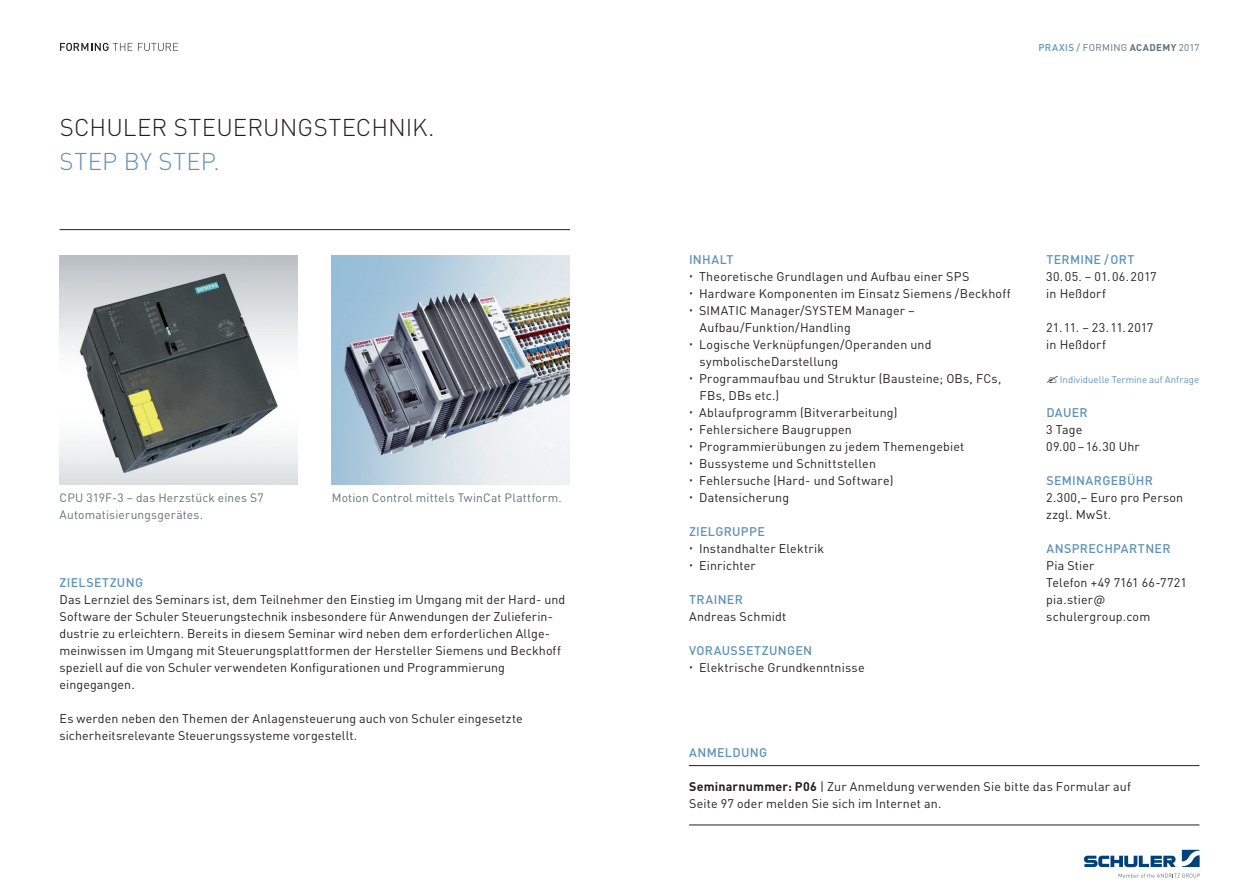
<style>
.page{position:relative;width:1259px;height:893px;background:#fff}
.page>*{position:absolute;margin:0;border:0;box-sizing:border-box;transform-origin:0 0}
.t1{font:300 24px "DIN Pro";letter-spacing:.005em;color:#231f20}
.t2{font:300 24px "DIN Pro";letter-spacing:.015em;color:#5e92b6}
.t3{font:12.45px/17px "DIN Pro";letter-spacing:.015em;color:#231f20}
.t4{font:500 12.45px "DIN Pro";letter-spacing:.025em;color:#5e92b6}
.t5{font:12px/17px "DIN Pro";letter-spacing:.015em;color:#627179}
.t6{font:500 9.75px "DIN Pro";color:#5e92b6}
.t7{font:700 9.75px "DIN Pro";letter-spacing:.04em;color:#627179}
.t8{font:9.6px "DIN Pro";letter-spacing:.005em;color:#5e92b6}
.s1{font-weight:400;color:#627179}
.s2{font-weight:400}
.s3{font-weight:700}
</style>
<div class="page">
<svg style="left:1084px;top:856px;width:91px;height:11px"></svg>
<svg style="left:1181px;top:850px;width:18px;height:17px"></svg>
<svg style="left:1118px;top:873px;width:82px;height:5px"></svg>
<svg style="left:60px;top:43px;width:118px;height:8px"></svg>
<hr style="left:60px;top:229px;width:510px;height:1px;background:#231f20">
<hr style="left:689px;top:765px;width:510px;height:1px;background:#231f20">
<hr style="left:689px;top:825px;width:510px;height:1px;background:#231f20">
<img style="left:60px;top:255px;width:238px;height:230px">
<img style="left:332px;top:255px;width:238px;height:230px">
<h1 class="t1" style="left:60px;top:109px;width:376px">SCHULER STEUERUNGSTECHNI K.</h1>
<h1 class="t2" style="left:60px;top:143px;width:162px">STEP BY STEP.</h1>
<p class="t5" style="left:60px;top:488px;width:206px">CPU 319F-3 – das Herzstück eines S7<br>Automatisierungsgerätes.</p>
<p class="t5" style="left:332px;top:488px;width:231px">Motion Control mittels TwinCat Plattform.</p>
<p class="t4" style="left:60px;top:572px;width:83px">ZIELSETZUNG</p>
<p class="t3" style="left:60px;top:590px;width:507px">Das Lernziel des Seminars ist, dem Teilnehmer den Einstieg im Umgang mit der Hard- und Software der Schuler Steuerungstechnik insbesondere für Anwendungen der Zulieferin&shy;dustrie zu erleichtern. Bereits in diesem Seminar wird neben dem erforderlichen Allge&shy;meinwissen im Umgang mit Steuerungsplattformen der Hersteller Siemens und Beckhoff speziell auf die von Schuler verwendeten Konfigurationen und Programmierung eingegangen.</p>
<p class="t3" style="left:60px;top:709px;width:465px">Es werden neben den Themen der Anlagensteuerung auch von Schuler eingesetzte sicherheitsrelevante Steuerungssysteme vorgestellt.</p>
<p class="t6" style="left:1038px;top:40px;width:58px">PRAXI S / <span class="s1">Forming</span></p>
<p class="t7" style="left:1129px;top:39px;width:71px">Academy <span class="s2">2017</span></p>
<p class="t4" style="left:689px;top:249px;width:46px">INHALT</p>
<p class="t3" style="left:699px;top:266px;width:313px">Theoretische Grundlagen und Aufbau einer SPS Hardware Komponenten im Einsatz Siemens /Beckhoff SIMATIC Manager/SYSTEM Manager – Aufbau/Funktion/Handling<br>Logische Verknüpfungen/Operanden und symbolischeDarstellung<br>Programmaufbau und Struktur (Bausteine; OBs, FCs, FBs, DBs etc.)<br>Ablaufprogramm (Bitverarbeitung)<br>Fehlersichere Baugruppen<br>Programmierübungen zu jedem Themengebiet Bussysteme und Schnittstellen<br>Fehlersuche (Hard- und Software)<br>Datensicherung</p>
<p class="t4" style="left:689px;top:521px;width:77px">ZIELGRUPPE</p>
<p class="t3" style="left:699px;top:539px;width:126px">Instandhalter Elektrik<br>Einrichter</p>
<p class="t4" style="left:689px;top:589px;width:55px">TRAINER</p>
<p class="t3" style="left:689px;top:607px;width:99px">Andreas Schmidt</p>
<p class="t4" style="left:689px;top:640px;width:125px">VORAUSS ETZUNGEN</p>
<p class="t3" style="left:699px;top:658px;width:167px">Elektrische Grundkenntnisse</p>
<p class="t4" style="left:1046px;top:249px;width:90px">TERMINE / ORT</p>
<p class="t3" style="left:1046px;top:266px;width:112px">30.05. – 01.06.2017 in Heßdorf</p>
<p class="t3" style="left:1046px;top:317px;width:109px">21.11. – 23.11.2017 in Heßdorf</p>
<p class="t8" style="left:1060px;top:372px;width:141px">Individuelle Termine auf Anfrage</p>
<p class="t4" style="left:1046px;top:402px;width:43px">DAUER</p>
<p class="t3" style="left:1046px;top:420px;width:95px">3 Tage<br>09.00–16.30 Uhr</p>
<p class="t4" style="left:1046px;top:470px;width:108px">SEMINARGEBÜH R</p>
<p class="t3" style="left:1046px;top:488px;width:138px">2.300,– Euro pro Person zzgl. MwSt.</p>
<p class="t4" style="left:1046px;top:538px;width:53px">ANSP RECHPA</p>
<p class="t4" style="left:1129px;top:538px;width:43px">RTNER</p>
<p class="t3" style="left:1046px;top:556px;width:142px">Pia Stier<br>Telefon +49 7161 66-7721 pia.stier@ schulergroup.com</p>
<p class="t4" style="left:689px;top:742px;width:79px">ANMELDUNG</p>
<p class="t3" style="left:689px;top:777px;width:443px"><span class="s3">Seminarnummer: P06</span> | Zur Anmeldung verwenden Sie bitte das Formular auf<br>Seite 97 oder melden Sie sich im Internet an.</p>
</div>
